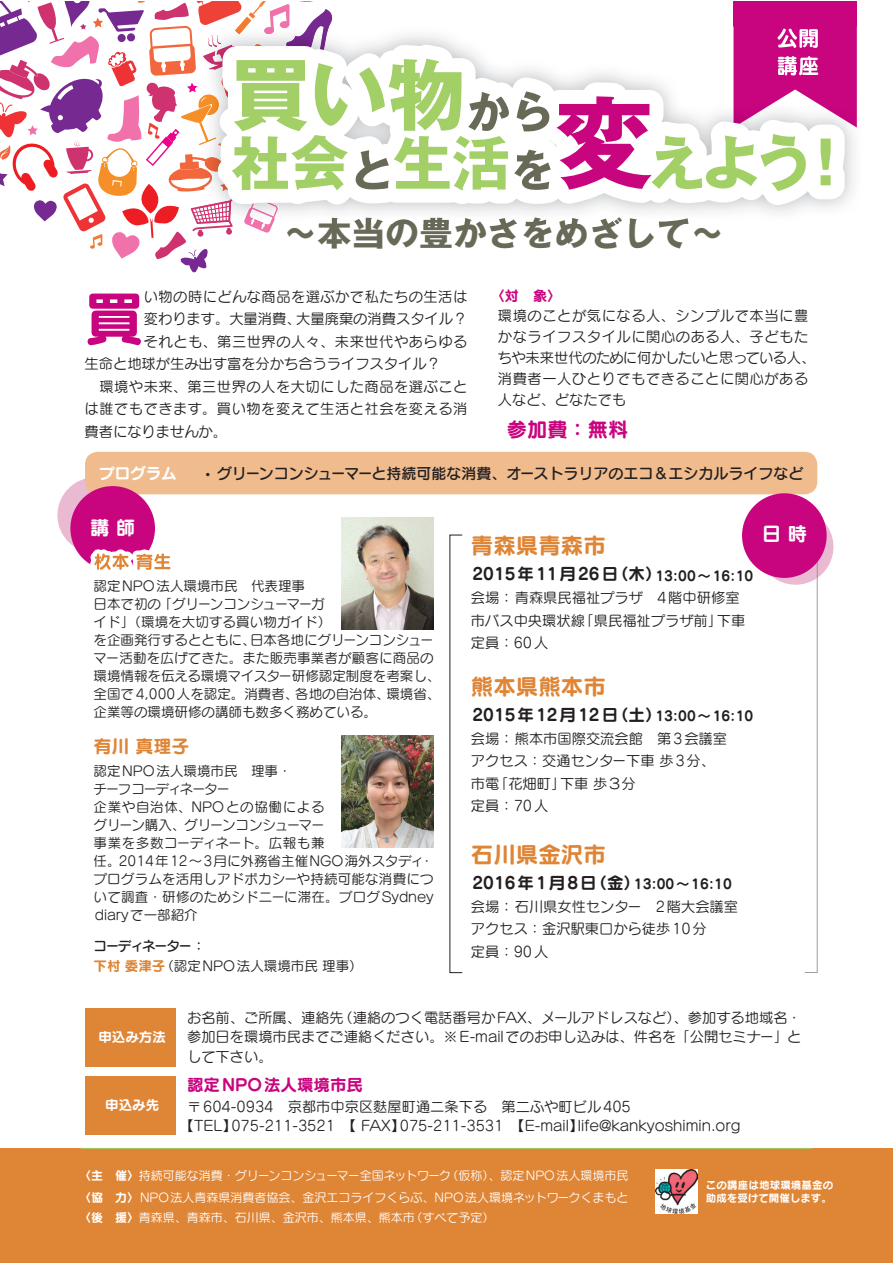
<style>
.page{position:relative;width:893px;height:1263px;background:#fff}
.page>*{position:absolute;margin:0;border:0;box-sizing:border-box;transform-origin:0 0}
.t1{font:59.25px "Seurat Pro B";color:#c8047f}
.t2{font:700 33.9px "Gothic MB101 Pro";color:#696958}
.t3{font:22.5px "Seurat Pro B";color:#df8536}
.t4{font:20.25px "Seurat Pro B";color:#c8047f}
.t5{font:19.5px "Seurat Pro B";color:#fff}
.t6{font:18px "Seurat Pro B";color:#df8536}
.t7{font:16.5px "Seurat Pro B";letter-spacing:.06em;color:#231f20}
.t8{font:16.5px "Seurat Pro B";letter-spacing:.125em;color:#231f20}
.t9{font:16.5px "Seurat Pro B";color:#c8047f}
.t10{font:15.45px "Seurat Pro B";color:#fff}
.t11{font:15px "Seurat Pro DB";color:#231f20}
.t12{font:14.25px/22.5px "Seurat Pro M";color:#231f20}
.t13{font:14.25px "Seurat Pro M";letter-spacing:.035em;color:#231f20}
.t14{font:14.25px/21px "Seurat Pro M";letter-spacing:.04em;color:#231f20}
.t15{font:14.1px "Seurat Pro B";color:#c8047f}
.t16{font:13.5px/18px "Seurat Pro M";color:#231f20}
.t17{font:13.5px "Seurat Pro DB";letter-spacing:-.1em;color:#231f20}
.t18{font:13.5px "Seurat Pro B";color:#fff}
.t19{font:12px/22.2px "Seurat Pro M";color:#fff}
.t20{font:10.5px/13.5px "Seurat Pro B";letter-spacing:.015em;color:#fff}
.s1{font-family:"Seurat Pro B";color:#df8536}
.s2{font-size:13.5px}
.s3{font-family:"Seurat Pro B"}
</style>
<div class="page">
<div style="left:57px;top:477px;width:76px;height:76px;background:#eab9d2;border-radius:50%"></div>
<div style="left:0;top:1148px;width:892px;height:115px;background:#df8536"></div>
<div style="left:85px;top:1008px;width:91px;height:58px;background:#df8536"></div>
<div style="left:85px;top:1076px;width:91px;height:58px;background:#df8536"></div>
<div style="left:85px;top:452px;width:732px;height:42px;background:#f0bc8e;border-radius:13px"></div>
<hr style="left:81px;top:1148px;width:731px;height:1px;background:#a2cf66">
<svg style="left:758px;top:514px;width:75px;height:459px"></svg>
<div style="left:70px;top:486px;width:85px;height:85px;background:#c8047f;border-radius:50%"></div>
<div style="left:742px;top:493px;width:85px;height:85px;background:#c8047f;border-radius:50%"></div>
<svg style="left:0;top:1px;width:857px;height:272px"></svg>
<img style="left:342px;top:736px;width:92px;height:111px">
<img style="left:342px;top:517px;width:92px;height:112px">
<svg style="left:84px;top:451px;width:95px;height:120px"></svg>
<img style="left:655px;top:1169px;width:42px;height:45px">
<h2 class="t2" style="left:284px;top:205px;width:442px">～本当の豊かさをめざして～</h2>
<h1 class="t1" style="left:85px;top:277px;width:61px">買</h1>
<p class="t13" style="left:144px;top:287px;width:325px">い物の時にどんな商品を選ぶかで私たちの生活は</p>
<p class="t12" style="left:144px;top:307px;width:325px">変わります。大量消費、大量廃棄の消費スタイル？</p>
<p class="t13" style="left:144px;top:332px;width:325px">それとも、第三世界の人々、未来世代やあらゆる</p>
<p class="t12" style="left:85px;top:352px;width:358px">生命と地球が生み出す富を分かち合うライフスタイル？</p>
<p class="t13" style="left:85px;top:377px;width:384px">　環境や未来、第三世界の人を大切にした商品を選ぶこと</p>
<p class="t13" style="left:85px;top:399px;width:384px">は誰でもできます。買い物を変えて生活と社会を変える消</p>
<p class="t12" style="left:85px;top:420px;width:144px">費者になりませんか。</p>
<p class="t15" style="left:491px;top:286px;width:72px">〈対　象〉</p>
<p class="t14" style="left:498px;top:304px;width:319px">環境のことが気になる人、シンプルで本当に豊かなライフスタイルに関心のある人、子どもたちや未来世代のために何かしたいと思っている人、消費者一人ひとりでもできることに関心がある人など、どなたでも</p>
<h3 class="t4" style="left:507px;top:416px;width:123px">参加費：無料</h3>
<p class="t10" style="left:99px;top:462px;width:79px">プログラム</p>
<p class="t11" style="left:206px;top:463px;width:599px">• グリーンコンシューマーと持続可能な消費、オーストラリアのエコ＆エシカルライフなど</p>
<h3 class="t5" style="left:90px;top:514px;width:47px">講 師</h3>
<h3 class="t5" style="left:762px;top:520px;width:47px">日 時</h3>
<h3 class="t3" style="left:471px;top:530px;width:136px">青森県青森市</h3>
<p class="t16" style="left:94px;top:576px;width:348px">認定NPO法人環境市民　代表理事<br>日本で初の「グリーンコンシューマーガ<br>イド」（環境を大切する買い物ガイド）<br>を企画発行するとともに、日本各地にグリーンコンシューマー活動を広げてきた。また販売事業者が顧客に商品の環境情報を伝える環境マイスター研修認定制度を考案し、全国で4,000人を認定。消費者、各地の自治体、環境省、企業等の環境研修の講師も数多く務めている。</p>
<p class="t6" style="left:94px;top:734px;width:97px">有川 真理子</p>
<p class="t16" style="left:94px;top:761px;width:342px">認定NPO法人環境市民　理事・<br>チーフコーディネーター<br>企業や自治体、NPOとの協働による<br>グリーン購入、グリーンコンシューマー<br>事業を多数コーディネート。広報も兼<br>任。2014年12～3月に外務省主催NGO海外スタディ・プログラムを活用しアドボカシーや持続可能な消費について調査・研修のためシドニーに滞在。ブログSydney diaryで一部紹介</p>
<p class="t17" style="left:94px;top:937px;width:114px">コーディネーター：</p>
<p class="t16" style="left:94px;top:956px;width:271px"><span class="s1">下村 委津子</span>（認定NPO法人環境市民 理事）</p>
<p class="t7" style="left:473px;top:562px;width:282px">2015年11月26日（木）<span class="s2">13:00～16:10</span></p>
<p class="t12" style="left:471px;top:586px;width:276px">会場： 青森県民福祉プラザ　4階中研修室市バス中央環状線「県民福祉プラザ前」下車定員：60人</p>
<h3 class="t3" style="left:471px;top:670px;width:136px">熊本県熊本市</h3>
<p class="t7" style="left:473px;top:703px;width:282px">2015年12月12日（土）<span class="s2">13:00～16:10</span></p>
<p class="t12" style="left:471px;top:726px;width:258px">会場： 熊本市国際交流会館　第3会議室アクセス：交通センター下車 歩3分、市電「花畑町」下車 歩３分<br>定員：70人</p>
<h3 class="t3" style="left:471px;top:838px;width:136px">石川県金沢市</h3>
<p class="t8" style="left:473px;top:871px;width:261px">2016年1月8日（金）<span class="s2">13:00～16:10</span></p>
<p class="t12" style="left:471px;top:894px;width:269px">会場： 石川県女性センター　2階大会議室アクセス：金沢駅東口から徒歩10分　定員：90人</p>
<p class="t18" style="left:98px;top:1028px;width:69px">申込み方法</p>
<p class="t18" style="left:105px;top:1095px;width:55px">申込み先</p>
<p class="t12" style="left:187px;top:1007px;width:616px;line-height:19.5px;text-align:justify">お名前、ご所属、連絡先（連絡のつく電話番号かFAX、メールアドレスなど）、参加する地域名・参加日を環境市民までご連絡ください。※E-mailでのお申し込みは、件名を「公開セミナー」として下さい。</p>
<p class="t9" style="left:187px;top:1073px;width:178px">認定NPO法人環境市民</p>
<p class="t12" style="left:180px;top:1096px;width:562px;line-height:19.5px;text-indent:7px">〒604-0934　京都市中京区麩屋町通ニ条下る　第二ふや町ビル405<br>【TEL】075-211-3521　【 FAX】075-211-3531　【E-mail】life@kankyoshimin.org</p>
<p class="t19" style="left:79px;top:1164px;width:551px"><span class="s3">〈主　催〉</span>持続可能な消費・グリーンコンシューマー全国ネットワーク（仮称）、認定NPO法人環境市民<span class="s3">〈協　力〉</span>NPO法人青森県消費者協会、金沢エコライフくらぶ、NPO法人環境ネットワークくまもと</p>
<p class="t19" style="left:79px;top:1205px;width:417px"><span class="s3">〈後　援〉</span>青森県、青森市、石川県、金沢市、熊本県、熊本市（すべて予定）</p>
<p class="t20" style="left:706px;top:1177px;width:129px">この講座は地球環境基金の助成を受けて開催します。</p>
</div>
